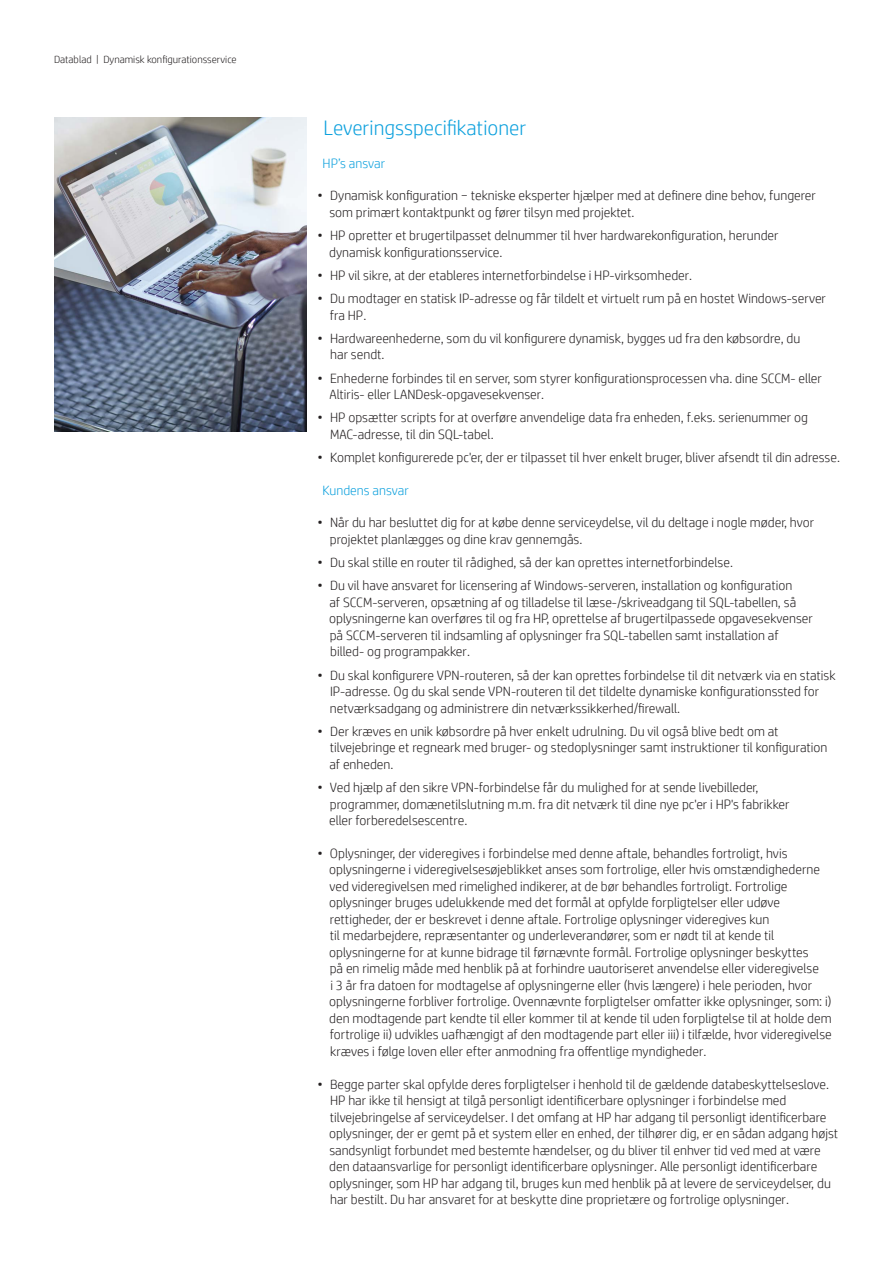
<style>
.page{position:relative;width:893px;height:1263px;background:#fff}
.page>*{position:absolute;margin:0;border:0;box-sizing:border-box;transform-origin:0 0}
.t1{font:300 21px "HP Simplified";color:#0ca0dd}
.t2{font:300 13.5px/16.5px "HP Simplified";color:#231f20}
.t3{font:300 13.5px "HP Simplified";color:#0ca0dd}
.t4{font:300 10.5px "HP Simplified";color:#231f20}
</style>
<div class="page">
<img style="left:54px;top:118px;width:253px;height:313px">
<p class="t4" style="left:54px;top:52px;width:184px">Datablad | Dynamisk konfigurationsservice</p>
<h1 class="t1" style="left:323px;top:114px;width:204px">Leveringsspecifikationer</h1>
<p class="t3" style="left:323px;top:154px;width:64px">HP’s ansvar</p>
<p class="t2" style="left:329px;top:187px;width:488px;text-indent:-12px">• Dynamisk konfiguration − tekniske eksperter hjælper med at definere dine behov, fungerer som primært kontaktpunkt og fører tilsyn med projektet.</p>
<p class="t2" style="left:329px;top:227px;width:451px;text-indent:-12px">• HP opretter et brugertilpasset delnummer til hver hardwarekonfiguration, herunder dynamisk konfigurationsservice.</p>
<p class="t2" style="left:317px;top:266px;width:376px">• HP vil sikre, at der etableres internetforbindelse i HP-virksomheder.</p>
<p class="t2" style="left:330px;top:290px;width:498px;text-indent:-12px">• Du modtager en statisk IP-adresse og får tildelt et virtuelt rum på en hostet Windows-server fra HP.</p>
<p class="t2" style="left:330px;top:329px;width:472px;text-indent:-13px">• Hardwareenhederne, som du vil konfigurere dynamisk, bygges ud fra den købsordre, du har sendt.</p>
<p class="t2" style="left:330px;top:369px;width:494px;text-indent:-12px">• Enhederne forbindes til en server, som styrer konfigurationsprocessen vha. dine SCCM- eller<br>Altiris- eller LANDesk-opgavesekvenser.</p>
<p class="t2" style="left:330px;top:409px;width:479px;text-indent:-13px">• HP opsætter scripts for at overføre anvendelige data fra enheden, f.eks. serienummer og<br>MAC-adresse, til din SQL-tabel.</p>
<p class="t2" style="left:317px;top:449px;width:524px">• Komplet konfigurerede pc'er, der er tilpasset til hver enkelt bruger, bliver afsendt til din adresse.</p>
<p class="t3" style="left:323px;top:481px;width:88px">Kundens ansvar</p>
<p class="t2" style="left:330px;top:514px;width:486px;text-indent:-12px">• Når du har besluttet dig for at købe denne serviceydelse, vil du deltage i nogle møder, hvor projektet planlægges og dine krav gennemgås.</p>
<p class="t2" style="left:317px;top:554px;width:417px">• Du skal stille en router til rådighed, så der kan oprettes internetforbindelse.</p>
<p class="t2" style="left:329px;top:577px;width:485px;text-indent:-12px">• Du vil have ansvaret for licensering af Windows-serveren, installation og konfiguration<br>af SCCM-serveren, opsætning af og tilladelse til læse-/skriveadgang til SQL-tabellen, så oplysningerne kan overføres til og fra HP, oprettelse af brugertilpassede opgavesekvenser på SCCM-serveren til indsamling af oplysninger fra SQL-tabellen samt installation af billed- og programpakker.</p>
<p class="t2" style="left:330px;top:666px;width:507px;text-indent:-12px">• Du skal konfigurere VPN-routeren, så der kan oprettes forbindelse til dit netværk via en statisk<br>IP-adresse. Og du skal sende VPN-routeren til det tildelte dynamiske konfigurationssted for netværksadgang og administrere din netværkssikkerhed/firewall.</p>
<p class="t2" style="left:329px;top:723px;width:500px;text-indent:-12px">• Der kræves en unik købsordre på hver enkelt udrulning. Du vil også blive bedt om at tilvejebringe et regneark med bruger- og stedoplysninger samt instruktioner til konfiguration af enheden.</p>
<p class="t2" style="left:329px;top:779px;width:462px;text-indent:-12px">• Ved hjælp af den sikre VPN-forbindelse får du mulighed for at sende livebilleder, programmer, domænetilslutning m.m. fra dit netværk til dine nye pc'er i HP's fabrikker eller forberedelsescentre.</p>
<p class="t2" style="left:329px;top:844px;width:504px;text-indent:-12px">• Oplysninger, der videregives i forbindelse med denne aftale, behandles fortroligt, hvis oplysningerne i videregivelsesøjeblikket anses som fortrolige, eller hvis omstændighederne ved videregivelsen med rimelighed indikerer, at de bør behandles fortroligt. Fortrolige oplysninger bruges udelukkende med det formål at opfylde forpligtelser eller udøve rettigheder, der er beskrevet i denne aftale. Fortrolige oplysninger videregives kun<br>til medarbejdere, repræsentanter og underleverandører, som er nødt til at kende til oplysningerne for at kunne bidrage til førnævnte formål. Fortrolige oplysninger beskyttes<br>på en rimelig måde med henblik på at forhindre uautoriseret anvendelse eller videregivelse<br>i 3 år fra datoen for modtagelse af oplysningerne eller (hvis længere) i hele perioden, hvor oplysningerne forbliver fortrolige. Ovennævnte forpligtelser omfatter ikke oplysninger, som: i) den modtagende part kendte til eller kommer til at kende til uden forpligtelse til at holde dem fortrolige ii) udvikles uafhængigt af den modtagende part eller iii) i tilfælde, hvor videregivelse kræves i følge loven eller efter anmodning fra offentlige myndigheder.</p>
<p class="t2" style="left:329px;top:1075px;width:510px;text-indent:-12px">• Begge parter skal opfylde deres forpligtelser i henhold til de gældende databeskyttelseslove.<br>HP har ikke til hensigt at tilgå personligt identificerbare oplysninger i forbindelse med tilvejebringelse af serviceydelser. I det omfang at HP har adgang til personligt identificerbare oplysninger, der er gemt på et system eller en enhed, der tilhører dig, er en sådan adgang højst sandsynligt forbundet med bestemte hændelser, og du bliver til enhver tid ved med at være den dataansvarlige for personligt identificerbare oplysninger. Alle personligt identificerbare oplysninger, som HP har adgang til, bruges kun med henblik på at levere de serviceydelser, du har bestilt. Du har ansvaret for at beskytte dine proprietære og fortrolige oplysninger.</p>
</div>
